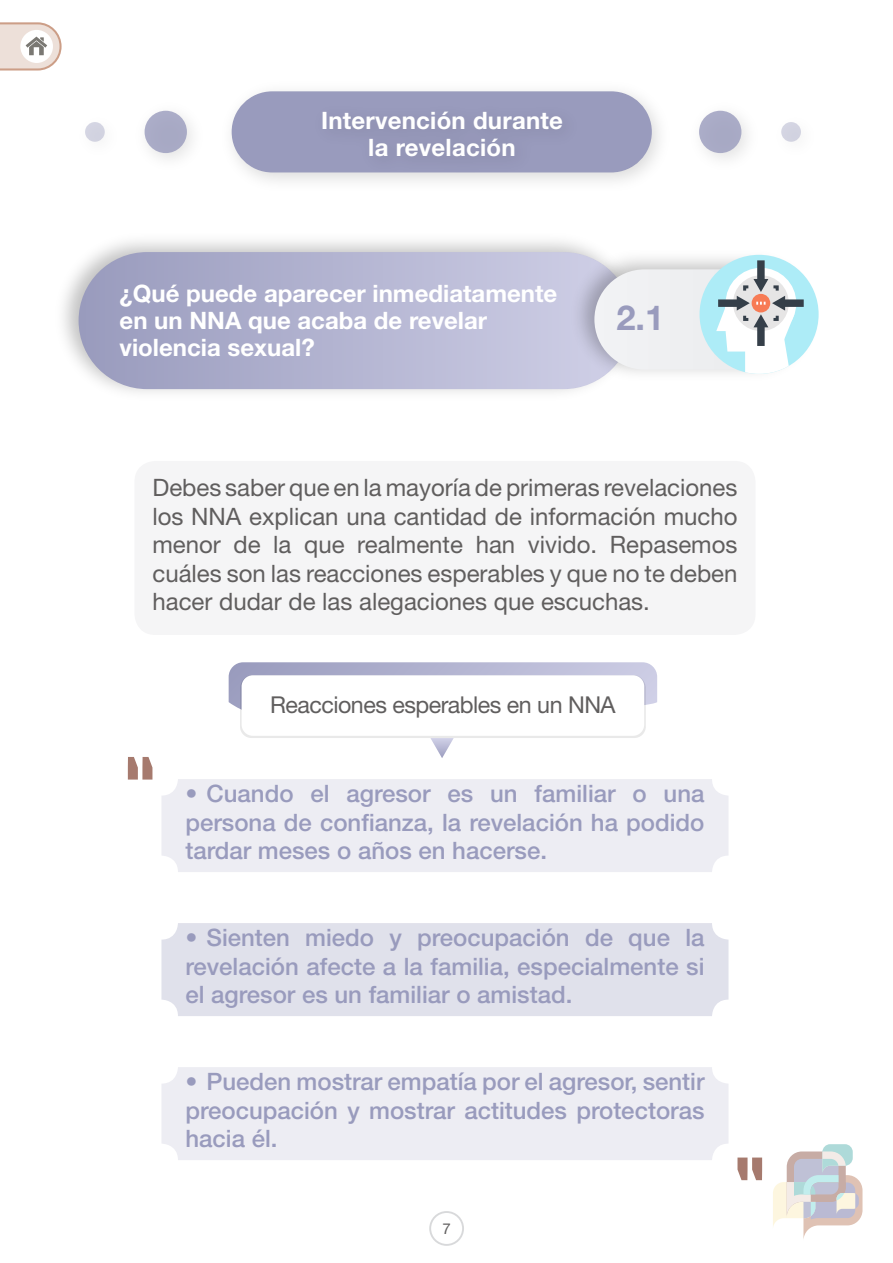
<style>
.page{position:relative;width:893px;height:1263px;background:#fff}
.page>*{position:absolute;margin:0;border:0;box-sizing:border-box;transform-origin:0 0}
.t1{font:700 34.5px "Helvetica Neue LT Std";color:#999bbd}
.t2{font:500 24px/28.5px "Helvetica Neue LT Std";color:#999bbd;text-align:justify}
.t3{font:24px/28.5px "Helvetica Neue LT Std";color:#605e5e;text-align:justify}
.t4{font:700 24px/27px "Helvetica Neue LT Std";color:#fff;text-align:center}
.t5{font:23.25px "Helvetica Neue LT Std";letter-spacing:-.02em;color:#605e5e}
.t6{font:15px "Helvetica Neue LT Std";color:#605e5e}
</style>
<div class="page">
<svg style="left:429px;top:1211px;width:35px;height:35px"></svg>
<svg style="left:773px;top:1144px;width:89px;height:95px"></svg>
<svg style="left:0;top:22px;width:62px;height:49px"></svg>
<img style="left:85px;top:96px;width:716px;height:78px">
<div style="left:232px;top:91px;width:420px;height:81px;background:#999bbd;border-radius:41px"></div>
<div style="left:145px;top:111px;width:42px;height:42px;background:#a9aac5;border-radius:50%"></div>
<div style="left:85px;top:122px;width:20px;height:20px;background:#d3d4e1;border-radius:50%"></div>
<div style="left:699px;top:111px;width:42px;height:42px;background:#a9aac5;border-radius:50%"></div>
<div style="left:781px;top:122px;width:20px;height:20px;background:#d3d4e1;border-radius:50%"></div>
<img style="left:253px;top:91px;width:386px;height:90px">
<svg style="left:128px;top:757px;width:24px;height:22px"></svg>
<div style="left:161px;top:779px;width:567px;height:93px;background:#ededf3;border-radius:16px"></div>
<div style="left:161px;top:923px;width:567px;height:93px;background:#e0e1eb;border-radius:16px"></div>
<div style="left:161px;top:1067px;width:567px;height:93px;background:#ededf3;border-radius:16px"></div>
<img style="left:63px;top:241px;width:516px;height:152px">
<svg style="left:79px;top:252px;width:553px;height:137px;background:#b2b3d0"></svg>
<img style="left:563px;top:242px;width:254px;height:146px">
<div style="left:594px;top:269px;width:219px;height:101px;background:#eff0f2;border-radius:50px"></div>
<svg style="left:229px;top:662px;width:428px;height:96px"></svg>
<div style="left:134px;top:461px;width:621px;height:174px;background:#f5f5f6;border-radius:21px"></div>
<svg style="left:737px;top:1157px;width:25px;height:23px"></svg>
<div style="left:699px;top:255px;width:120px;height:119px;background:#adecf7;border-radius:50%"></div>
<svg style="left:716px;top:260px;width:88px;height:114px"></svg>
<h2 class="t4" style="left:321px;top:106px;width:243px">Intervención durante la revelación</h2>
<h3 class="t4" style="left:120px;top:279px;width:439px;text-align:left">¿Qué puede aparecer inmediatamente en un NNA que acaba de revelar violencia sexual?</h3>
<h3 class="t1" style="left:616px;top:297px;width:49px">2.1</h3>
<p class="t3" style="left:152px;top:473px;width:587px">Debes saber que en la mayoría de primeras revelaciones los NNA explican una cantidad de información mucho menor de la que realmente han vivido. Repasemos cuáles son las reacciones esperables y que no te deben hacer dudar de las alegaciones que escuchas.</p>
<h4 class="t5" style="left:270px;top:690px;width:347px">Reacciones esperables en un NNA</h4>
<p class="t2" style="left:185px;top:779px;width:521px">• Cuando el agresor es un familiar o una persona de confianza, la revelación ha podido tardar meses o años en hacerse.</p>
<p class="t2" style="left:185px;top:923px;width:520px">• Sienten miedo y preocupación de que la revelación afecte a la familia, especialmente si el agresor es un familiar o amistad.</p>
<p class="t2" style="left:185px;top:1067px;width:520px">• Pueden mostrar empatía por el agresor, sentir preocupación y mostrar actitudes protectoras hacia él.</p>
<p class="t6" style="left:442px;top:1219px;width:10px">7</p>
</div>
